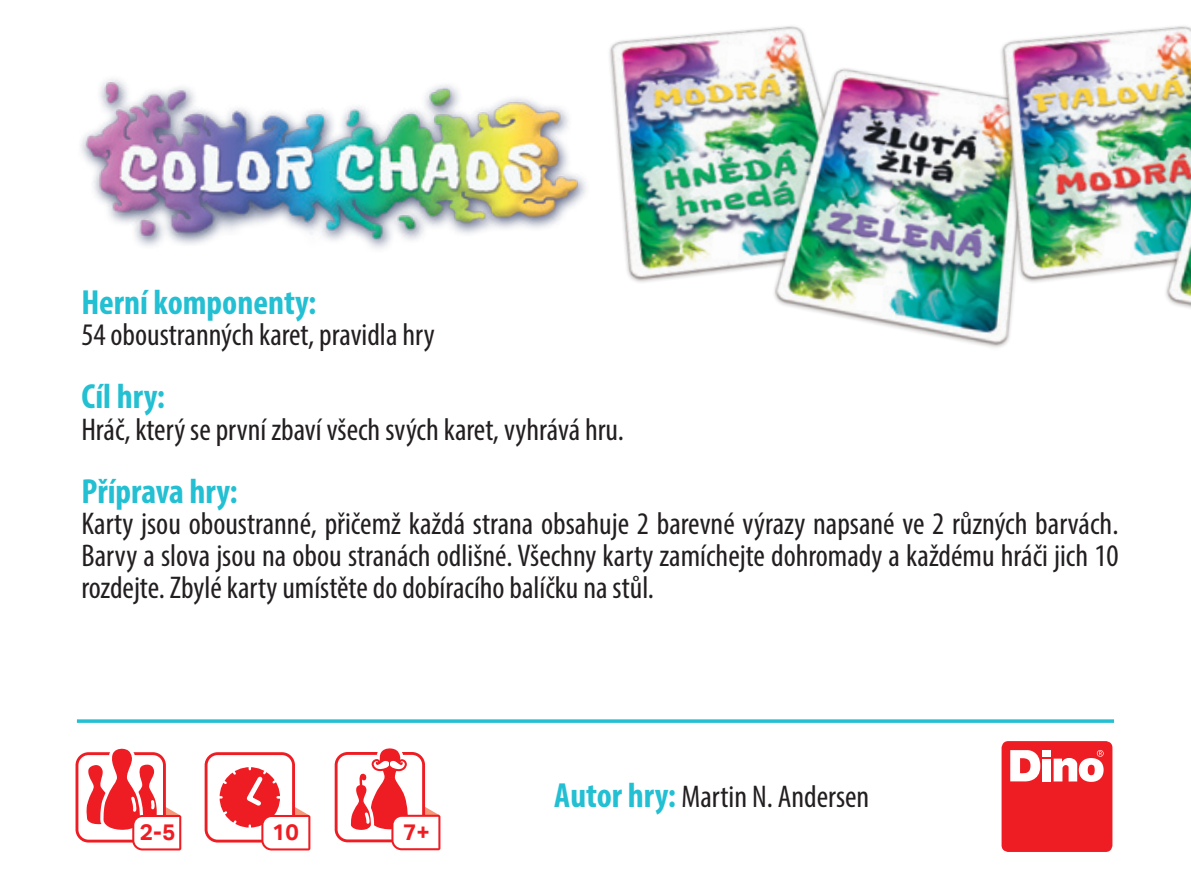
<style>
.page{position:relative;width:1191px;height:893px;background:#fff}
.page>*{position:absolute;margin:0;border:0;box-sizing:border-box;transform-origin:0 0}
.t1{font:700 condensed 35px "Myriad Pro";color:#23bfd2}
.t2{font:condensed 31.5px/31.5px "Myriad Pro";color:#231f20;text-align:justify}
.t3{font:700 22.75px "Aktiv Grotesk";color:#ee1d23}
.s1{font-weight:700;font-size:35px;color:#23bfd2}
</style>
<div class="page">
<div style="left:335px;top:752px;width:90px;height:90px;border:3px solid #ee1d23;border-radius:12px"></div>
<svg style="left:345px;top:748px;width:95px;height:103px"></svg>
<div style="left:205px;top:752px;width:90px;height:90px;border:3px solid #ee1d23;border-radius:12px"></div>
<svg style="left:217px;top:765px;width:93px;height:85px"></svg>
<div style="left:76px;top:752px;width:90px;height:90px;background:#fff;border:3px solid #ee1d23;border-radius:12px"></div>
<svg style="left:82px;top:748px;width:99px;height:102px"></svg>
<img style="left:632px;top:26px;width:378px;height:322px">
<img style="left:977px;top:26px;width:214px;height:309px">
<img style="left:81px;top:40px;width:551px;height:239px">
<div style="left:1001px;top:741px;width:111px;height:111px;background:#ee1d23;border-radius:7px"></div>
<div style="left:1042px;top:750px;width:9px;height:6px;background:#fff"></div>
<div style="left:1042px;top:759px;width:9px;height:22px;background:#fff"></div>
<svg style="left:1010px;top:750px;width:30px;height:32px"></svg>
<svg style="left:1053px;top:750px;width:50px;height:32px"></svg>
<svg style="left:77px;top:719px;width:1037px;height:4px"></svg>
<p class="t1" style="left:81px;top:280px;width:236px">Herní komponenty:</p>
<p class="t2" style="left:81px;top:319px;width:355px">54 oboustranných karet, pravidla hry</p>
<p class="t1" style="left:81px;top:375px;width:85px">Cíl hry:</p>
<p class="t2" style="left:81px;top:413px;width:544px">Hráč, který se první zbaví všech svých karet, vyhrává hru.</p>
<p class="t1" style="left:81px;top:469px;width:158px">Příprava hry:</p>
<p class="t2" style="left:81px;top:508px;width:1038px">Karty jsou oboustranné, přičemž každá strana obsahuje 2 barevné výrazy napsané ve 2 různých barvách.<br>Barvy a slova jsou na obou stranách odlišné. Všechny karty zamíchejte dohromady a každému hráči jich 10 rozdejte. Zbylé karty umístěte do dobíracího balíčku na stůl.</p>
<p class="t3" style="left:140px;top:818px;width:37px">2-5</p>
<p class="t3" style="left:272px;top:818px;width:28px">10</p>
<p class="t3" style="left:403px;top:818px;width:28px">7+</p>
<p class="t2" style="left:554px;top:781px;width:316px"><span class="s1">Autor hry:</span> Martin N. Andersen</p>
</div>
